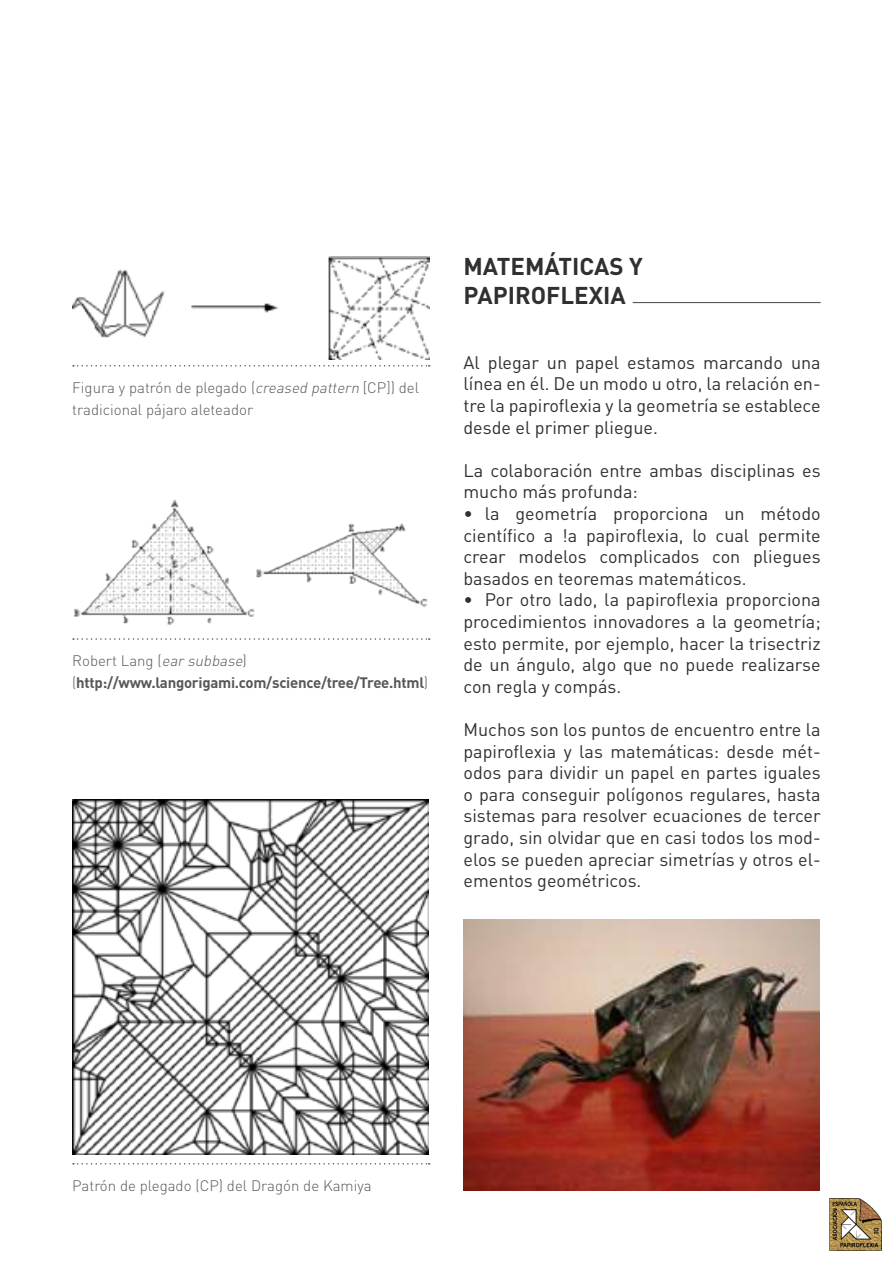
<style>
.page{position:relative;width:893px;height:1263px;background:#fff}
.page>*{position:absolute;margin:0;border:0;box-sizing:border-box;transform-origin:0 0}
.t1{font:700 24px/28.8px "DIN";color:#312f30}
.t2{font:18px/21.6px "DIN";color:#312f30;text-align:justify}
.t3{font:300 15px/22.5px "DIN";color:#57585a}
.t4{font:700 15px/22.5px "DIN";letter-spacing:-.02em;color:#57585a}
.s1{font-style:italic}
.s2{font-weight:300}
.s3{font-weight:300;font-style:italic}
</style>
<div class="page">
<img style="left:829px;top:1198px;width:52px;height:52px">
<hr style="left:633px;top:302px;width:188px;height:1px;background:#57585a">
<img style="left:72px;top:256px;width:357px;height:103px">
<img style="left:73px;top:500px;width:355px;height:125px">
<img style="left:72px;top:799px;width:356px;height:356px">
<img style="left:463px;top:919px;width:357px;height:272px">
<svg style="left:73px;top:365px;width:357px;height:2px"></svg>
<svg style="left:73px;top:638px;width:357px;height:2px"></svg>
<svg style="left:73px;top:1163px;width:357px;height:1px"></svg>
<p class="t3" style="left:72px;top:376px;width:348px">Figura y patrón de plegado (<span class="s1">creased pattern</span> [CP]) del tradicional pájaro aleteador</p>
<p class="t4" style="left:72px;top:649px;width:357px"><span class="s2">Robert Lang (</span><span class="s3">ear subbase</span><span class="s2">) (</span>http://www.langorigami.com/science/tree/Tree.html<span class="s2">)</span></p>
<h1 class="t1" style="left:463px;top:251px;width:181px">MATEMÁTICAS Y<br>PAPIROFLEXIA</h1>
<p class="t2" style="left:463px;top:351px;width:359px">Al plegar un papel estamos marcando una línea en él. De un modo u otro, la relación en&shy;tre la papiroflexia y la geometría se establece desde el primer pliegue.</p>
<p class="t2" style="left:463px;top:459px;width:359px">La colaboración entre ambas disciplinas es mucho más profunda:</p>
<p class="t2" style="left:463px;top:502px;width:359px">• la geometría proporciona un método científico a !a papiroflexia, lo cual permite crear modelos complicados con pliegues basados en teoremas matemáticos.</p>
<p class="t2" style="left:463px;top:589px;width:359px">• Por otro lado, la papiroflexia proporciona procedimientos innovadores a la geometría; esto permite, por ejemplo, hacer la trisectriz de un ángulo, algo que no puede realizarse con regla y compás.</p>
<p class="t2" style="left:463px;top:718px;width:359px">Muchos son los puntos de encuentro entre la papiroflexia y las matemáticas: desde mét&shy;odos para dividir un papel en partes iguales o para conseguir polígonos regulares, hasta sistemas para resolver ecuaciones de tercer grado, sin olvidar que en casi todos los mod&shy;elos se pueden apreciar simetrías y otros el&shy;ementos geométricos.</p>
<p class="t3" style="left:72px;top:1174px;width:301px">Patrón de plegado (CP) del Dragón de Kamiya</p>
</div>
